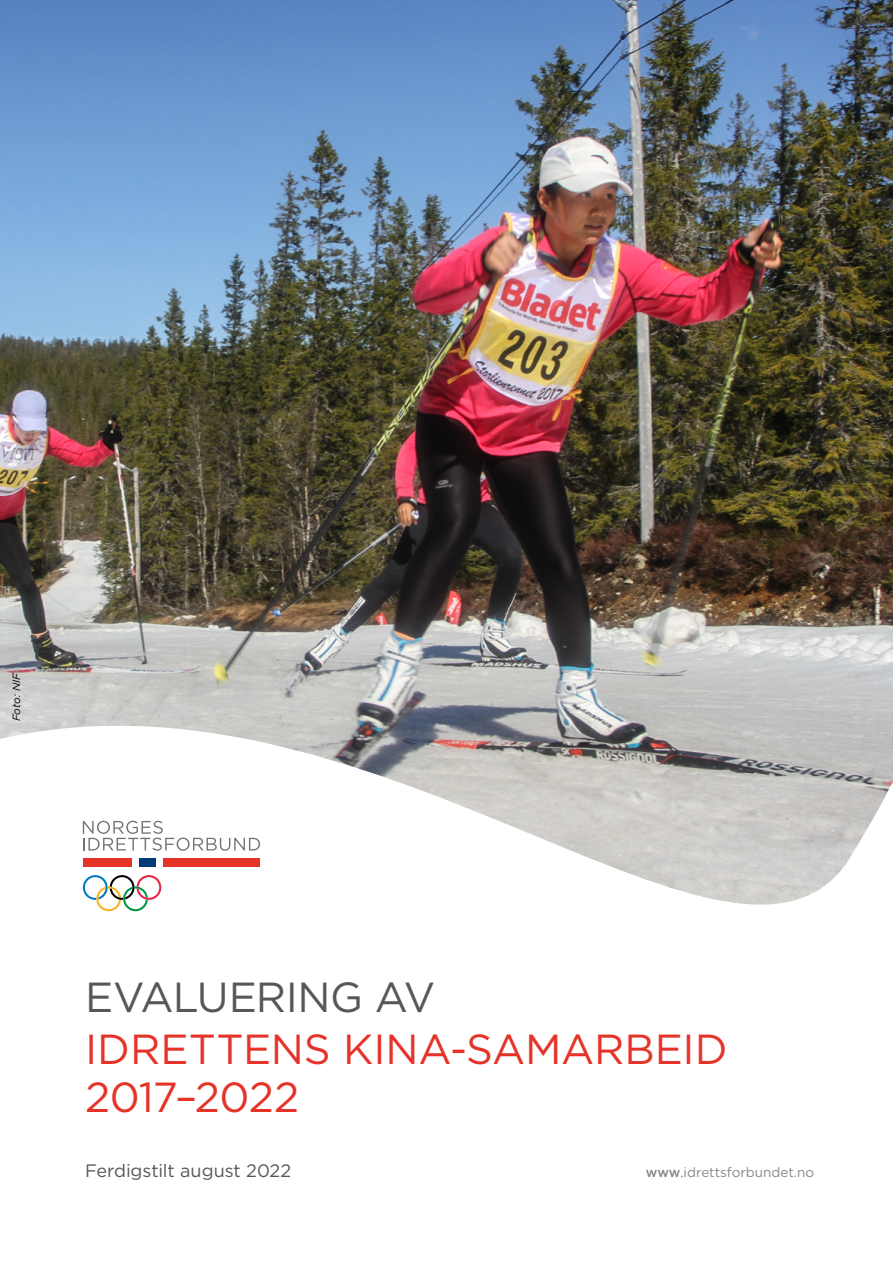
<style>
.page{position:relative;width:893px;height:1263px;background:#fff}
.page>*{position:absolute;margin:0;border:0;box-sizing:border-box;transform-origin:0 0}
.t1{font:42px/48px "Gotham";letter-spacing:-.005em;color:#e63329}
.t2{font:42px "Gotham";letter-spacing:-.015em;color:#575756}
.t3{font:18px "Gotham";letter-spacing:-.005em;color:#575756}
.t4{font:13.5px "Gotham";color:#878787}
.t5{font:italic 10.5px "Gotham";color:#000}
.s1{font-weight:500}
.s2{font-family:"Chronicle Text G1"}
</style>
<div class="page">
<img style="left:0;top:0;width:893px;height:726px">
<svg style="left:0;top:726px;width:893px;height:186px"></svg>
<svg style="left:83px;top:821px;width:177px;height:30px"></svg>
<div style="left:130px;top:859px;width:34px;height:8px;background:#fff"></div>
<div style="left:83px;top:859px;width:48px;height:8px;background:#e63329"></div>
<div style="left:163px;top:859px;width:97px;height:8px;background:#e63329"></div>
<div style="left:139px;top:859px;width:16px;height:8px;background:#003a78"></div>
<svg style="left:83px;top:875px;width:78px;height:36px"></svg>
<p class="t5" style="left:10px;top:721px;width:50px;rotate:-90deg">Foto: NIF</p>
<p class="t2" style="left:85px;top:970px;width:352px">EVALUERING AV</p>
<p class="t1" style="left:85px;top:1024px;width:644px">IDRETTENS KINA-SAMARBEID<br>2017–2022</p>
<p class="t3" style="left:85px;top:1159px;width:208px">Ferdigstilt august 2022</p>
<p class="t4" style="left:646px;top:1163px;width:170px"><span class="s1">www</span><span class="s2">.</span>idrettsforbundet.no</p>
</div>
